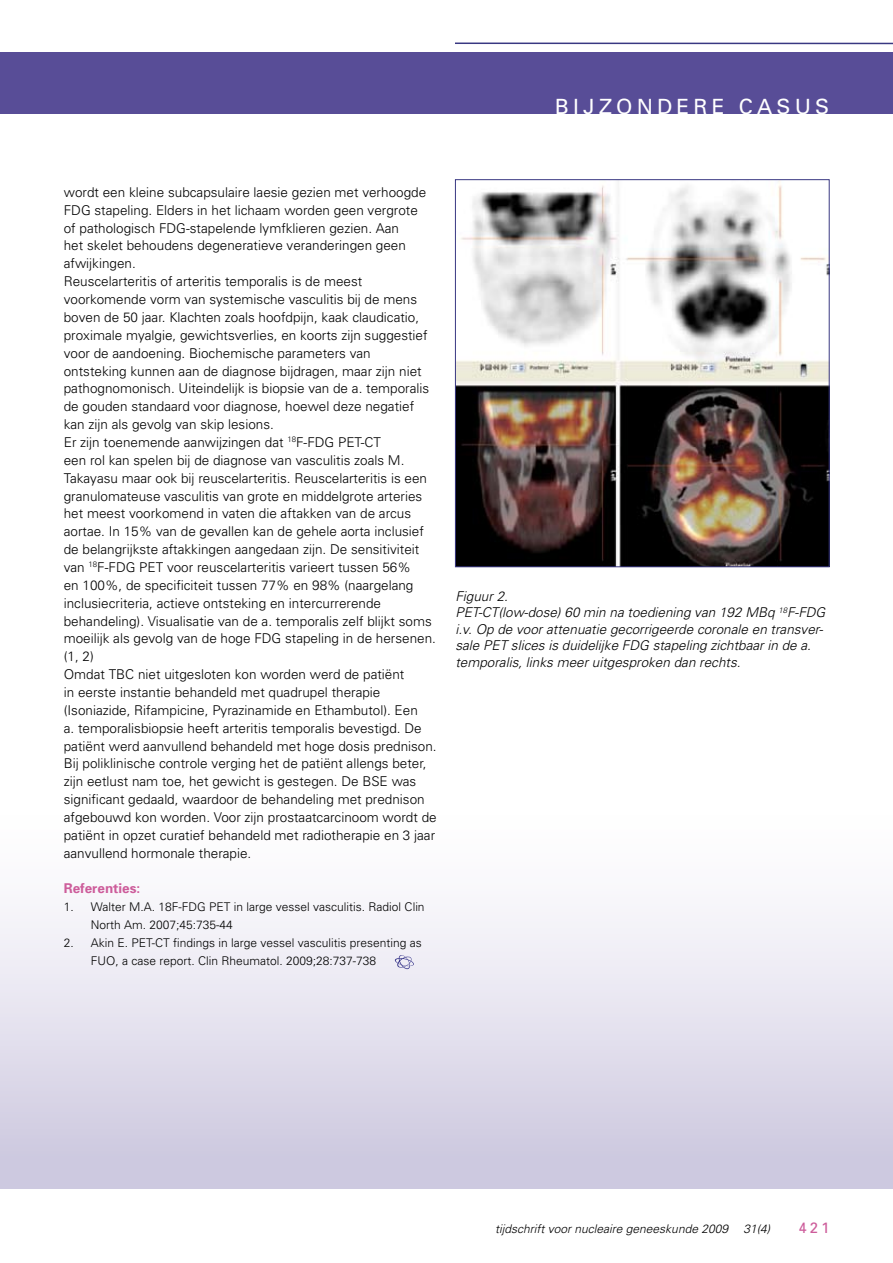
<style>
.page{position:relative;width:893px;height:1263px;background:#fff}
.page>*{position:absolute;margin:0;border:0;box-sizing:border-box;transform-origin:0 0}
.t1{font:21px "Univers";letter-spacing:.2em;color:#fff}
.t2{font:15px "Univers";color:#cd5d9b}
.t3{font:300 13.5px/17.9px "Univers";color:#000}
.t4{font:italic 300 13.5px/16.5px "Univers";color:#000}
.t5{font:700 13.5px "Univers";color:#cd5d9b}
.t6{font:300 12px/17.9px "Univers";color:#000}
.t7{font:italic 300 12px "Univers";color:#000}
</style>
<div class="page">
<div style="left:0;top:804px;width:893px;height:384px;background:linear-gradient(to bottom,#fff,#ccc7df)"></div>
<hr style="left:455px;top:43px;width:438px;height:1px;background:#393882">
<div style="left:0;top:52px;width:893px;height:62px;background:#584d97"></div>
<img style="left:457px;top:181px;width:371px;height:384px">
<div style="left:455px;top:179px;width:375px;height:388px;border:1px solid #393882"></div>
<svg style="left:395px;top:955px;width:19px;height:14px"></svg>
<h1 class="t1" style="left:555px;top:94px;width:276px">BIJZO ND ER E CASUS</h1>
<p class="t3" style="left:64px;top:183px;width:374px">wordt een kleine subcapsulaire laesie gezien met verhoogde FDG stapeling. Elders in het lichaam worden geen vergrote<br>of pathologisch FDG-stapelende lymfklieren gezien. Aan<br>het skelet behoudens degeneratieve veranderingen geen afwijkingen.<br>Reuscelarteritis of arteritis temporalis is de meest voorkomende vorm van systemische vasculitis bij de mens boven de 50 jaar. Klachten zoals hoofdpijn, kaak claudicatio, proximale myalgie, gewichtsverlies, en koorts zijn suggestief voor de aandoening. Biochemische parameters van ontsteking kunnen aan de diagnose bijdragen, maar zijn niet pathognomonisch. Uiteindelijk is biopsie van de a. temporalis de gouden standaard voor diagnose, hoewel deze negatief kan zijn als gevolg van skip lesions.<br>Er zijn toenemende aanwijzingen dat <sup>18</sup>F-FDG PET-CT<br>een rol kan spelen bij de diagnose van vasculitis zoals M.<br>Takayasu maar ook bij reuscelarteritis. Reuscelarteritis is een granulomateuse vasculitis van grote en middelgrote arteries het meest voorkomend in vaten die aftakken van de arcus aortae. In 15% van de gevallen kan de gehele aorta inclusief de belangrijkste aftakkingen aangedaan zijn. De sensitiviteit van <sup>18</sup>F-FDG PET voor reuscelarteritis varieert tussen 56%<br>en 100%, de specificiteit tussen 77% en 98% (naargelang inclusiecriteria, actieve ontsteking en intercurrerende behandeling). Visualisatie van de a. temporalis zelf blijkt soms moeilijk als gevolg van de hoge FDG stapeling in de hersenen. (1, 2)<br>Omdat TBC niet uitgesloten kon worden werd de patiënt<br>in eerste instantie behandeld met quadrupel therapie (Isoniazide, Rifampicine, Pyrazinamide en Ethambutol). Een<br>a. temporalisbiopsie heeft arteritis temporalis bevestigd. De patiënt werd aanvullend behandeld met hoge dosis prednison.<br>Bij poliklinische controle verging het de patiënt allengs beter, zijn eetlust nam toe, het gewicht is gestegen. De BSE was significant gedaald, waardoor de behandeling met prednison afgebouwd kon worden. Voor zijn prostaatcarcinoom wordt de patiënt in opzet curatief behandeld met radiotherapie en 3 jaar aanvullend hormonale therapie.</p>
<p class="t5" style="left:64px;top:880px;width:78px">Referenties:</p>
<p class="t6" style="left:91px;top:898px;width:335px;text-indent:-27px">1. Walter M.A. 18F-FDG PET in large vessel vasculitis. Radiol Clin<br>North Am. 2007;45:735-44</p>
<p class="t6" style="left:91px;top:933px;width:332px;text-indent:-27px">2. Akin E. PET-CT findings in large vessel vasculitis presenting as<br>FUO, a case report. Clin Rheumatol. 2009;28:737-738</p>
<p class="t4" style="left:455px;top:587px;width:371px">Figuur 2.<br>PET-CT(low-dose) 60 min na toediening van 192 MBq <sup>18</sup>F-FDG i.v. Op de voor attenuatie gecorrigeerde coronale en transver&shy;sale PET slices is duidelijke FDG stapeling zichtbaar in de a. temporalis, links meer uitgesproken dan rechts.</p>
<p class="t7" style="left:495px;top:1222px;width:234px">tijdschrift voor nucleaire geneeskunde 2009</p>
<p class="t7" style="left:743px;top:1222px;width:28px">31(4)</p>
<p class="t2" style="left:799px;top:1218px;width:33px">421</p>
</div>
